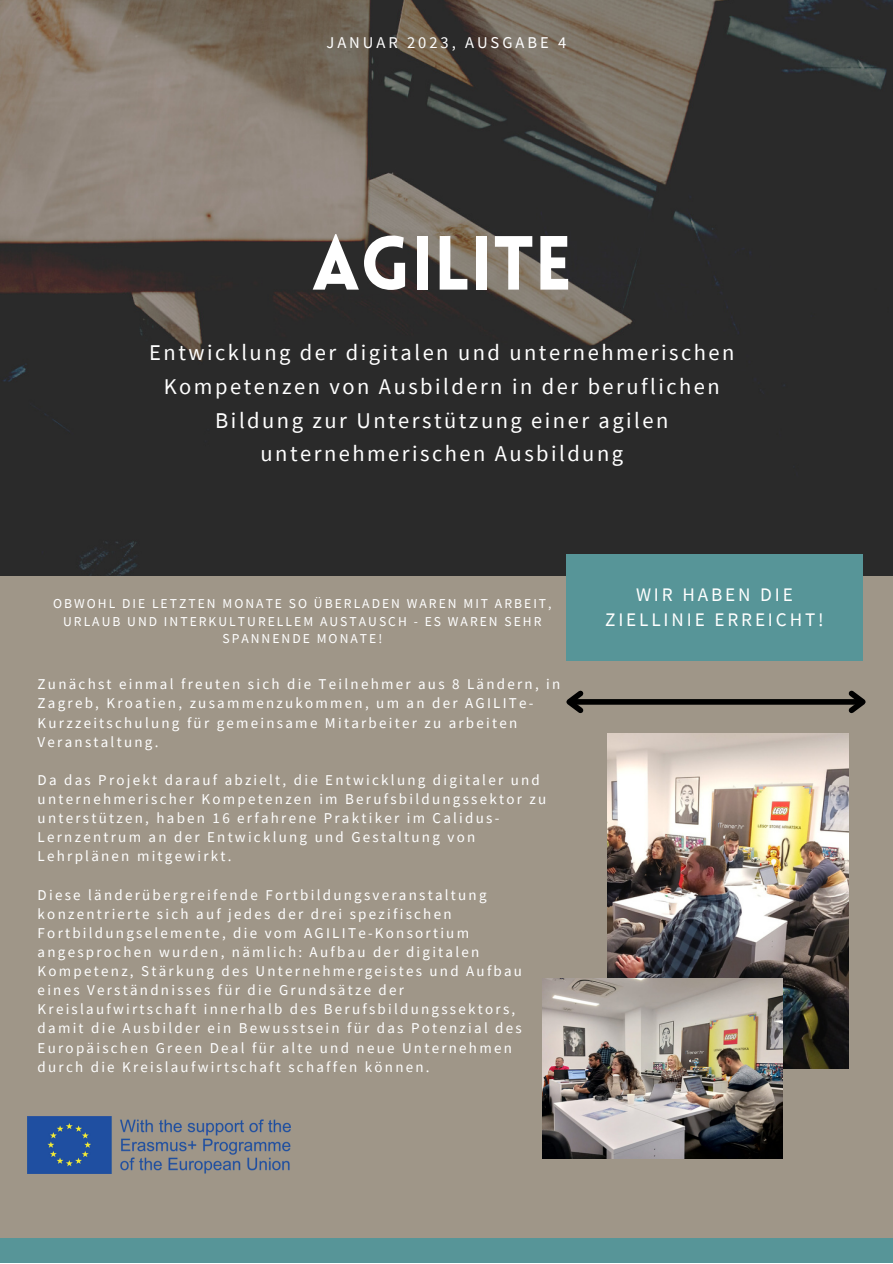
<style>
.page{position:relative;width:893px;height:1264px;background:#fff}
.page>*{position:absolute;margin:0;border:0;box-sizing:border-box;transform-origin:0 0}
.t1{font:900 75px "Lovelo";color:#fff}
.t2{font:22.5px/33.8px "Source Sans Pro";letter-spacing:.11em;color:#fff;text-align:center}
.t3{font:19.2px/24.8px "Source Sans Pro";letter-spacing:.15em;color:#fff;text-align:center}
.t4{font:16.5px "Source Sans Pro";letter-spacing:.18em;color:#fff}
.t5{font:15px/19px "Source Sans Pro";letter-spacing:.15em;color:#fff}
.t6{font:13.5px/17.7px "Source Sans Pro";letter-spacing:.15em;color:#fff;text-align:center}
</style>
<div class="page">
<div style="left:0;top:0;width:892px;height:1262px;background:#9f9688"></div>
<img style="left:0;top:0;width:892px;height:576px">
<div style="left:565px;top:553px;width:297px;height:107px;background:#579598"></div>
<div style="left:0;top:1237px;width:892px;height:25px;background:#579598"></div>
<div style="left:570px;top:699px;width:291px;height:5px;background:#000"></div>
<svg style="left:566px;top:690px;width:22px;height:23px"></svg>
<svg style="left:843px;top:690px;width:23px;height:24px"></svg>
<img style="left:27px;top:1116px;width:263px;height:57px">
<img style="left:607px;top:733px;width:240px;height:335px">
<img style="left:542px;top:978px;width:240px;height:180px">
<p class="t4" style="left:326px;top:32px;width:241px">JANUAR 2023, AUSGABE 4</p>
<h1 class="t1" style="left:311px;top:233px;width:262px">AGILITE</h1>
<h2 class="t2" style="left:149px;top:335px;width:586px">Entwicklung der digitalen und unternehmerischen Kompetenzen von Ausbildern in der beruflichen Bildung zur Unterstützung einer agilen unternehmerischen Ausbildung</h2>
<p class="t6" style="left:53px;top:594px;width:500px">OBWOHL DIE LETZTEN MONATE SO ÜBERLADEN WAREN MIT ARBEIT,<br>URLAUB UND INTERKULTURELLEM AUSTAUSCH - ES WAREN SEHR<br>SPANNENDE MONATE!</p>
<p class="t5" style="left:38px;top:674px;width:524px">Zunächst einmal freuten sich die Teilnehmer aus 8 Ländern, in Zagreb, Kroatien, zusammenzukommen, um an der AGILITe-Kurzzeitschulung für gemeinsame Mitarbeiter zu arbeiten Veranstaltung.</p>
<p class="t5" style="left:38px;top:770px;width:510px">Da das Projekt darauf abzielt, die Entwicklung digitaler und unternehmerischer Kompetenzen im Berufsbildungssektor zu unterstützen, haben 16 erfahrene Praktiker im Calidus-Lernzentrum an der Entwicklung und Gestaltung von Lehrplänen mitgewirkt.</p>
<p class="t5" style="left:38px;top:884px;width:486px">Diese länderübergreifende Fortbildungsveranstaltung konzentrierte sich auf jedes der drei spezifischen Fortbildungselemente, die vom AGILITe-Konsortium angesprochen wurden, nämlich: Aufbau der digitalen Kompetenz, Stärkung des Unternehmergeistes und Aufbau eines Verständnisses für die Grundsätze der Kreislaufwirtschaft innerhalb des Berufsbildungssektors, damit die Ausbilder ein Bewusstsein für das Potenzial des Europäischen Green Deal für alte und neue Unternehmen durch die Kreislaufwirtschaft schaffen können.</p>
<p class="t3" style="left:605px;top:582px;width:220px">WIR HABEN DIE<br>ZIELLINIE ERREICHT!</p>
</div>
